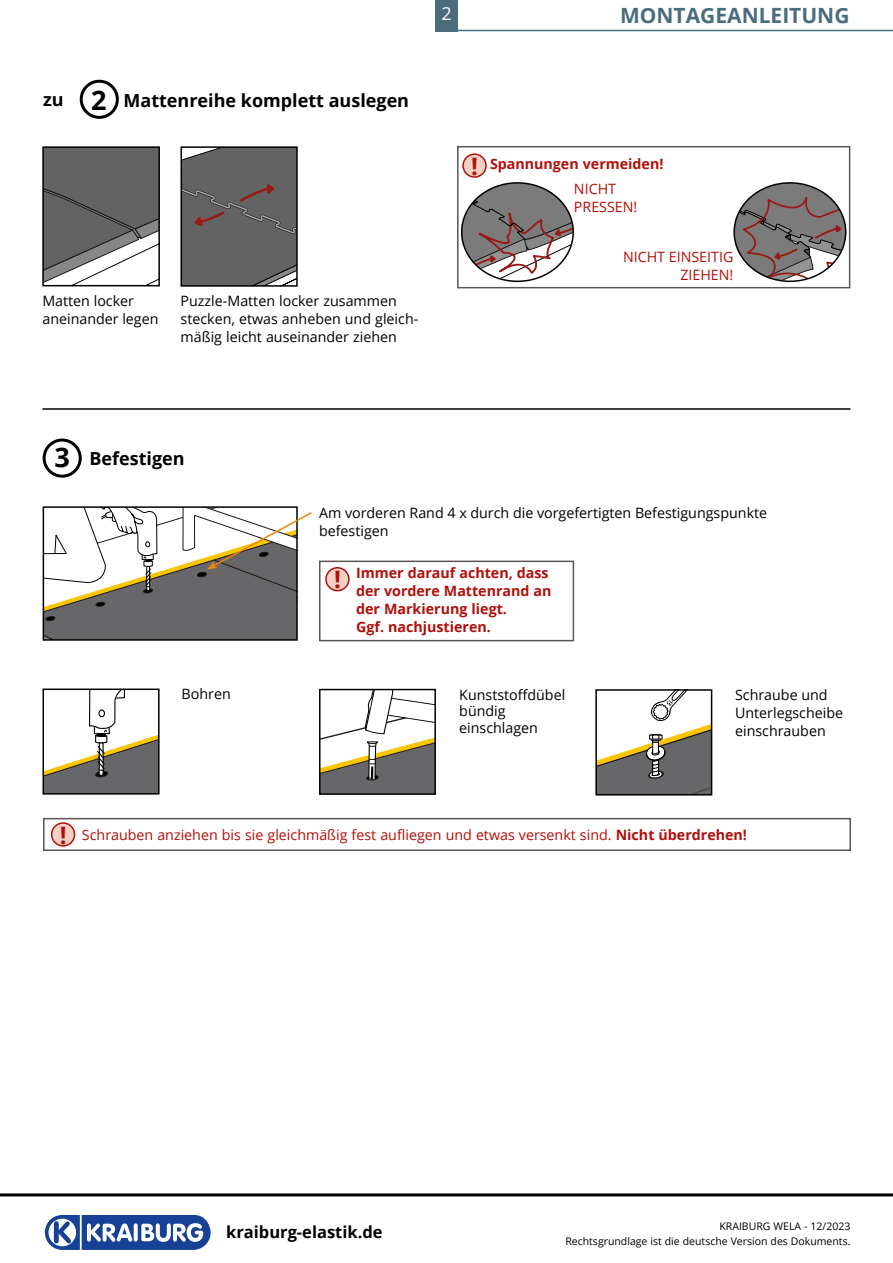
<style>
.page{position:relative;width:893px;height:1263px;background:#fff}
.page>*{position:absolute;margin:0;border:0;box-sizing:border-box;transform-origin:0 0}
.t1{font:700 24px "Open Sans";color:#b20f0a}
.t2{font:700 21px "Open Sans";color:#4a6c7d}
.t3{font:700 18px "Open Sans";color:#000}
.t4{font:18px "Open Sans";color:#fff}
.t5{font:700 16.5px "Open Sans";color:#000}
.t6{font:14.25px/18px "Open Sans";color:#000}
.t7{font:14.25px/18px "Open Sans";color:#b20f0a}
.t8{font:700 14.25px/18px "Open Sans";color:#b20f0a}
.t9{font:10.5px/15px "Open Sans";color:#000;text-align:right}
.s1{font-size:27px}
.s2{font-weight:700;font-size:24px}
.s3{font-weight:700}
</style>
<div class="page">
<hr style="left:43px;top:408px;width:807px;height:2px;background:#000">
<div style="left:43px;top:438px;width:39px;height:40px;border:3px solid #000;border-radius:50%"></div>
<svg style="left:322px;top:692px;width:111px;height:100px"></svg>
<div style="left:319px;top:689px;width:117px;height:106px;border:2px solid #000"></div>
<svg style="left:46px;top:691px;width:111px;height:100px"></svg>
<div style="left:98px;top:709px;width:7px;height:8px;border:1px solid #000;border-radius:50%"></div>
<div style="left:43px;top:688px;width:117px;height:106px;border:2px solid #000"></div>
<svg style="left:43px;top:507px;width:269px;height:133px"></svg>
<svg style="left:598px;top:692px;width:111px;height:100px"></svg>
<div style="left:595px;top:689px;width:117px;height:106px;border:2px solid #000"></div>
<div style="left:319px;top:561px;width:255px;height:80px;border:2px solid #575756"></div>
<div style="left:326px;top:568px;width:23px;height:23px;background:#f1d1c3;border-radius:50%"></div>
<div style="left:325px;top:567px;width:25px;height:24px;border:2px solid #b20f0a;border-radius:50%"></div>
<div style="left:80px;top:80px;width:39px;height:39px;border:3px solid #000;border-radius:50%"></div>
<svg style="left:45px;top:149px;width:112px;height:134px"></svg>
<div style="left:42px;top:146px;width:118px;height:140px;border:2px solid #000"></div>
<svg style="left:183px;top:149px;width:112px;height:135px;background:#676464"></svg>
<div style="left:180px;top:146px;width:118px;height:141px;border:2px solid #000"></div>
<div style="left:457px;top:146px;width:393px;height:142px;border:2px solid #575756"></div>
<svg style="left:462px;top:183px;width:111px;height:98px"></svg>
<div style="left:461px;top:182px;width:113px;height:100px;border:2px solid #000;border-radius:50%"></div>
<svg style="left:734px;top:183px;width:112px;height:98px"></svg>
<div style="left:733px;top:182px;width:113px;height:100px;border:2px solid #000;border-radius:50%"></div>
<div style="left:463px;top:154px;width:23px;height:23px;background:#f1d1c3;border-radius:50%"></div>
<div style="left:462px;top:153px;width:25px;height:25px;border:2px solid #b20f0a;border-radius:50%"></div>
<div style="left:43px;top:818px;width:808px;height:33px;border:2px solid #575756"></div>
<div style="left:52px;top:823px;width:23px;height:23px;background:#f1d1c3;border-radius:50%"></div>
<div style="left:51px;top:822px;width:24px;height:25px;border:2px solid #b20f0a;border-radius:50%"></div>
<div style="left:435px;top:0;width:23px;height:31px;background:#4a6c7d"></div>
<hr style="left:438px;top:30px;width:455px;height:1px;background:#4a6c7d">
<svg style="left:44px;top:1214px;width:167px;height:36px"></svg>
<hr style="left:0;top:1193px;width:893px;height:3px;background:#000">
<p class="t4" style="left:441px;top:1px;width:12px">2</p>
<h2 class="t2" style="left:620px;top:1px;width:231px">MONTAGEANLEITUNG</h2>
<p class="t3" style="left:43px;top:87px;width:22px">zu</p>
<p class="t3" style="left:91px;top:87px;width:319px"><span class="s1">2</span> Mattenreihe komplett auslegen</p>
<p class="t6" style="left:42px;top:291px;width:118px">Matten locker aneinander legen</p>
<p class="t6" style="left:181px;top:291px;width:239px">Puzzle-Matten locker zusammen stecken, etwas anheben und gleich&shy;mäßig leicht auseinander ziehen</p>
<h1 class="t1" style="left:471px;top:149px;width:8px">!</h1>
<p class="t8" style="left:490px;top:155px;width:175px">Spannungen vermeiden!</p>
<p class="t7" style="left:574px;top:180px;width:65px">NICHT<br>PRESSEN!</p>
<p class="t7" style="left:623px;top:248px;width:112px;text-align:right">NICHT EINSEITIG<br>ZIEHEN!</p>
<p class="t3" style="left:54px;top:446px;width:132px"><span class="s1">3</span> Befestigen</p>
<p class="t6" style="left:319px;top:503px;width:450px">Am vorderen Rand 4 x durch die vorgefertigten Befestigungspunkte befestigen</p>
<h1 class="t1" style="left:334px;top:563px;width:8px">!</h1>
<p class="t8" style="left:356px;top:564px;width:197px">Immer darauf achten, dass der vordere Mattenrand an der Markierung liegt.<br>Ggf. nachjustieren.</p>
<p class="t6" style="left:182px;top:685px;width:51px">Bohren</p>
<p class="t6" style="left:459px;top:686px;width:107px;line-height:16.5px">Kunststoffdübel bündig einschlagen</p>
<p class="t6" style="left:735px;top:686px;width:110px">Schraube und<br>Unterlegscheibe einschrauben</p>
<p class="t7" style="left:60px;top:825px;width:689px"><span class="s2">!</span> Schrauben anziehen bis sie gleichmäßig fest aufliegen und etwas versenkt sind. <span class="s3">Nicht überdrehen!</span></p>
<p class="t5" style="left:226px;top:1221px;width:158px">kraiburg-elastik.de</p>
<p class="t9" style="left:565px;top:1218px;width:287px">KRAIBURG WELA - 12/2023<br>Rechtsgrundlage ist die deutsche Version des Dokuments.</p>
</div>
